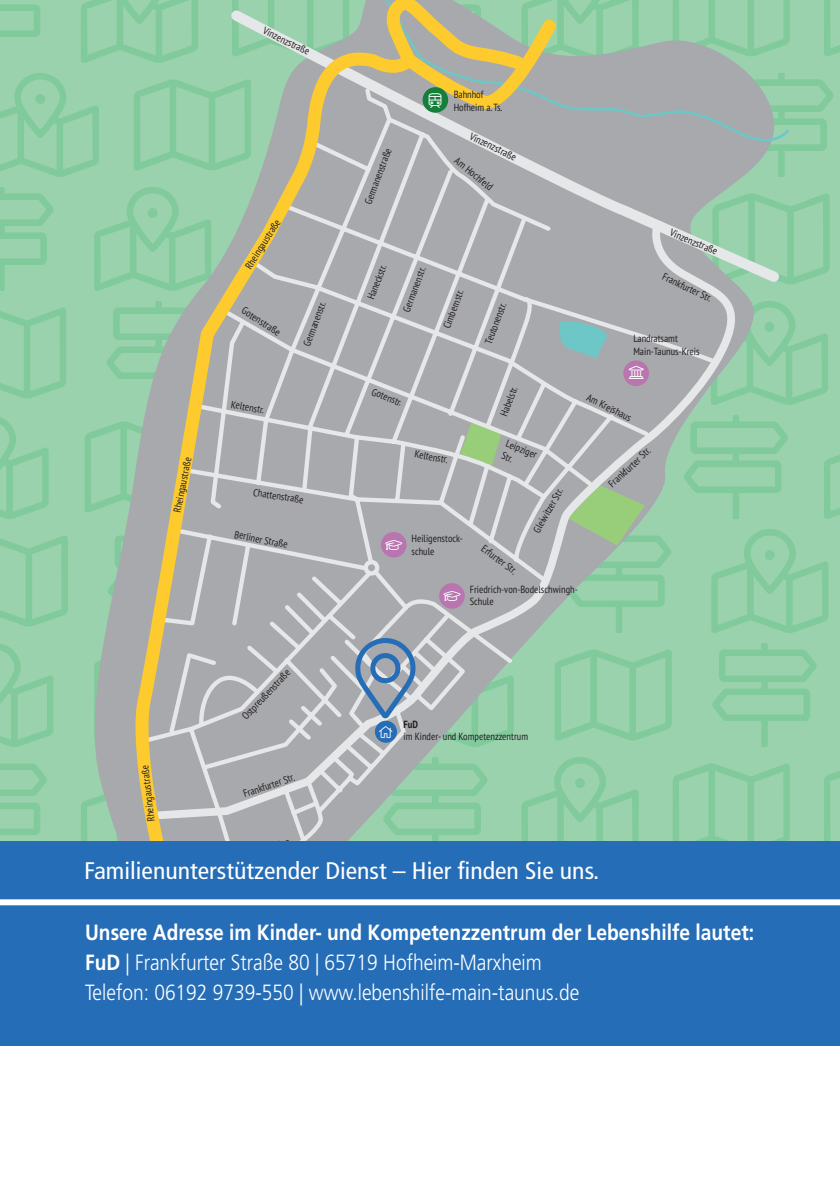
<style>
.page{position:relative;width:840px;height:1191px;background:#fff}
.page>*{position:absolute;margin:0;border:0;box-sizing:border-box;transform-origin:0 0}
.t1{font:300 104px "Font Awesome 5 Pro";color:#80ca9c}
.t2{font:condensed 24px "Frutiger LT Std";color:#fff;scale:1.07 1}
.t3{font:300 22px/30px "Frutiger LT Std";color:#fff;scale:.87 1}
.t4{font:300 15px "Font Awesome 5 Pro";color:#fff}
.t5{font:condensed 10.4px/12.4px "PT Sans";color:#231f20}
.t6{font:700 condensed 10.4px "PT Sans";color:#231f20}
.s1{font-weight:700}
</style>
<div class="page">
<div style="left:0;top:0;width:839px;height:878px;background:#9ad2ae"></div>
<svg style="left:650px;top:177px;width:92px;height:43px"></svg>
<svg style="left:650px;top:220px;width:93px;height:81px"></svg>
<svg style="left:126px;top:177px;width:440px;height:664px"></svg>
<svg style="left:361px;top:295px;width:360px;height:151px"></svg>
<div style="left:0;top:841px;width:839px;height:204px;background:#256db6"></div>
<div style="left:0;top:899px;width:839px;height:6px;background:#fff"></div>
<svg style="left:126px;top:187px;width:85px;height:104px"></svg>
<svg style="left:252px;top:193px;width:117px;height:91px"></svg>
<svg style="left:409px;top:187px;width:104px;height:104px"></svg>
<svg style="left:554px;top:187px;width:117px;height:104px"></svg>
<svg style="left:712px;top:193px;width:67px;height:91px"></svg>
<svg style="left:126px;top:301px;width:84px;height:104px"></svg>
<svg style="left:251px;top:301px;width:117px;height:104px"></svg>
<svg style="left:408px;top:307px;width:117px;height:91px"></svg>
<svg style="left:710px;top:301px;width:44px;height:104px"></svg>
<svg style="left:126px;top:421px;width:75px;height:91px"></svg>
<svg style="left:108px;top:529px;width:104px;height:104px"></svg>
<svg style="left:94px;top:649px;width:117px;height:91px"></svg>
<svg style="left:232px;top:763px;width:117px;height:78px"></svg>
<svg style="left:383px;top:757px;width:104px;height:84px"></svg>
<svg style="left:521px;top:757px;width:45px;height:84px"></svg>
<svg style="left:558px;top:301px;width:112px;height:104px"></svg>
<svg style="left:683px;top:415px;width:38px;height:31px"></svg>
<svg style="left:96px;top:757px;width:102px;height:84px"></svg>
<svg style="left:231px;top:0;width:558px;height:177px"></svg>
<svg style="left:237px;top:415px;width:434px;height:332px"></svg>
<h1 class="t1" style="left:383px;top:-41px;width:257px">■▲ ●▼</h1>
<h1 class="t1" style="left:286px;top:73px;width:257px">■▲ ●▼</h1>
<p class="t5" style="left:266px;top:24px;width:52px;rotate:26deg">Vinzenzstraße</p>
<p class="t5" style="left:453px;top:88px;width:50px">Bahnhof<br>Hofheim a.Ts.</p>
<p class="t5" style="left:473px;top:130px;width:52px;rotate:26deg">Vinzenzstraße</p>
<p class="t5" style="left:361px;top:201px;width:61px;rotate:-69deg">Germanenstraße</p>
<p class="t5" style="left:460px;top:154px;width:47px;rotate:39deg">Am Hochfeld</p>
<h1 class="t1" style="left:-51px;top:187px;width:263px">■▲ ●▼</h1>
<h1 class="t1" style="left:106px;top:301px;width:263px">■▲ ●▼</h1>
<h1 class="t1" style="left:566px;top:301px;width:263px">■▲ ●▼</h1>
<p class="t5" style="left:242px;top:264px;width:58px;rotate:-58deg">Rheingaustraße</p>
<p class="t5" style="left:672px;top:226px;width:52px;rotate:23deg">Vinzenzstraße</p>
<p class="t5" style="left:665px;top:270px;width:55px;rotate:26deg">Frankfurter Str.</p>
<p class="t5" style="left:364px;top:297px;width:38px;rotate:-69deg">Haneckstr.</p>
<p class="t5" style="left:399px;top:309px;width:48px;rotate:-69deg">Germanenstr.</p>
<p class="t5" style="left:440px;top:326px;width:42px;rotate:-69deg">Cimbernstr.</p>
<p class="t5" style="left:300px;top:343px;width:48px;rotate:-69deg">Germanenstr.</p>
<p class="t5" style="left:481px;top:341px;width:45px;rotate:-69deg">Teutonenstr.</p>
<p class="t5" style="left:246px;top:304px;width:45px;rotate:32deg">Gotenstraße</p>
<p class="t5" style="left:633px;top:332px;width:68px">Landratsamt<br>Main-Taunus-Kreis</p>
<h3 class="t4" style="left:628px;top:365px;width:17px">■❖▲▼</h3>
<p class="t5" style="left:497px;top:414px;width:33px;rotate:-69deg">Habelstr.</p>
<p class="t5" style="left:374px;top:385px;width:33px;rotate:21deg">Gotenstr.</p>
<p class="t5" style="left:590px;top:391px;width:50px;rotate:26deg">Am Kreishaus</p>
<p class="t5" style="left:232px;top:398px;width:35px;rotate:10deg">Keltenstr.</p>
<p class="t5" style="left:171px;top:511px;width:58px;rotate:-79deg">Rheingaustraße</p>
<p class="t5" style="left:254px;top:486px;width:52px;rotate:8deg">Chattenstraße</p>
<p class="t5" style="left:236px;top:527px;width:56px;rotate:12deg">Berliner Straße</p>
<p class="t5" style="left:508px;top:437px;width:34px;rotate:21deg">Leipziger<br>Str.</p>
<p class="t5" style="left:605px;top:481px;width:55px;rotate:-43deg">Frankfurter Str.</p>
<p class="t5" style="left:415px;top:447px;width:35px;rotate:10deg">Keltenstr.</p>
<p class="t5" style="left:530px;top:528px;width:51px;rotate:-60deg">Gleiwitzer Str.</p>
<h1 class="t1" style="left:566px;top:529px;width:263px">■▲ ●▼</h1>
<p class="t5" style="left:411px;top:532px;width:53px">Heiligenstock&shy;schule</p>
<p class="t5" style="left:486px;top:542px;width:42px;rotate:37deg">Erfurter Str.</p>
<p class="t5" style="left:469px;top:582px;width:109px">Friedrich-von-Bodelschwingh-<br>Schule</p>
<h1 class="t1" style="left:252px;top:643px;width:263px">■▲ ●▼</h1>
<h1 class="t1" style="left:383px;top:757px;width:257px">■▲ ●▼</h1>
<p class="t5" style="left:239px;top:713px;width:66px;rotate:-47deg">Ostpreußenstraße</p>
<p class="t6" style="left:403px;top:717px;width:16px">FuD</p>
<p class="t5" style="left:403px;top:730px;width:126px">im Kinder- und Kompetenzzentrum</p>
<p class="t5" style="left:144px;top:822px;width:58px;rotate:-96deg">Rheingaustraße</p>
<p class="t5" style="left:241px;top:788px;width:55px;rotate:-19deg">Frankfurter Str.</p>
<h2 class="t2" style="left:84px;top:857px;width:482px">Familienunterstützender Dienst – Hier finden Sie uns.</h2>
<h3 class="t3" style="left:85px;top:917px;width:770px"><span class="s1">Unsere Adresse im Kinder- und Kompetenzzentrum der Lebenshilfe lautet:<br>FuD</span> | Frankfurter Straße 80 | 65719 Hofheim-Marxheim<br>Telefon: 06192 9739-550 | www.lebenshilfe-main-taunus.de</h3>
</div>
